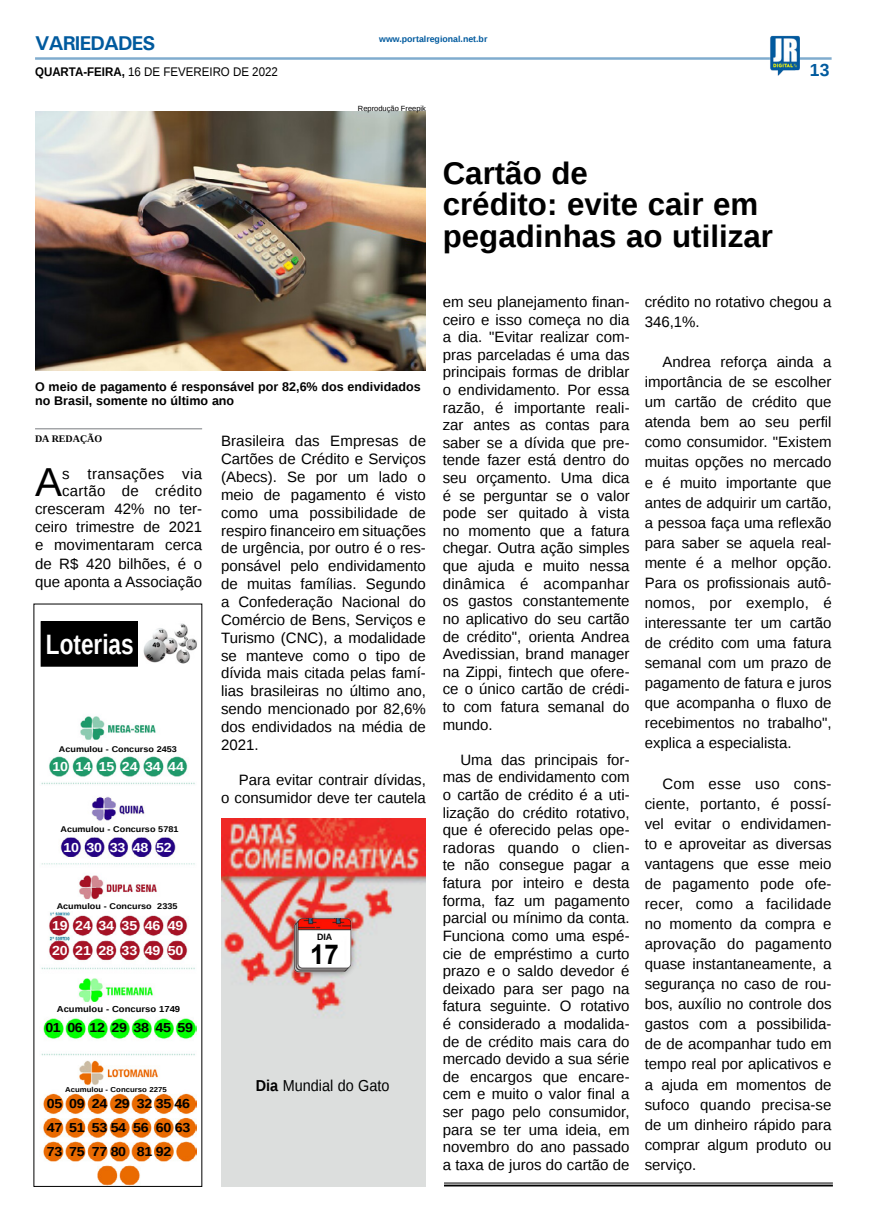
<style>
.page{position:relative;width:869px;height:1223px;background:#fff}
.page>*{position:absolute;margin:0;border:0;box-sizing:border-box;transform-origin:0 0}
.MATÉRIA{font:40.38px "Liberation Sans";color:#000}
.TÍTULO{font:700 31.25px "Liberation Sans";color:#000}
.CRÉDITO_FOTO{font:700 28.12px "Arial";color:#000}
.TÍTULO-2{font:700 28px "Liberation Sans";color:#fff;scale:.81 1}
.t1{font:700 27.38px "Arial";color:#000;scale:.94 1}
.TITULO_PG{font:700 20px "Univers";letter-spacing:-.04em;color:#005a9e}
.TÍTULO-3{font:700 17.5px "Liberation Sans";color:#005a9e}
.LEGENDA{font:15.88px "Liberation Sans";color:#000;scale:.91 1}
.MATÉRIA-2{font:15px/17.6px "Liberation Sans";color:#000;text-align:justify}
.t2{font:700 13px/23.8px "Liberation Sans";letter-spacing:-.02em;color:#000;text-align:justify;scale:1.09 1}
.t3{font:700 13px "Liberation Sans";letter-spacing:-.01em;color:#fff;scale:1.09 1}
.LEGENDA-2{font:700 12.5px/13.8px "Liberation Sans";color:#000}
.DATA_PG{font:12.5px "Liberation Sans";color:#000;scale:.92 1}
.LEGENDA-3{font:12.5px "Liberation Sans";color:#000;scale:1.07 1}
.LEGENDA-4{font:700 12.5px "Liberation Sans";color:#000;scale:1.07 1}
.CRÉDITO_NOME{font:700 10px "Liberation Serif";color:#000}
.TÍTULO-4{font:700 9.25px "Liberation Sans";color:#000;scale:.96 1}
.DATA_PG-2{font:700 8.75px "Liberation Sans";color:#005a9e}
.TÍTULO-5{font:700 8.75px "Liberation Sans";color:#000;scale:1.09 1}
.TÍTULO-6{font:700 8.38px "Liberation Sans";color:#000;scale:1.09 1}
.CRÉDITO_FOTO-2{font:7.5px "Liberation Sans";color:#000}
.TÍTULO-7{font:700 7.12px "Liberation Sans";color:#000;scale:1.09 1}
.s1{font-weight:700}
.s2{font-weight:400}
</style>
<div class="page">
<hr style="left:35px;top:57px;width:796px;height:3px;background:#005a9e">
<img style="left:769px;top:36px;width:30px;height:40px">
<img style="left:222px;top:819px;width:203px;height:367px">
<div style="left:287px;top:912px;width:70px;height:67px;background:#000;opacity:.42"></div>
<img style="left:293px;top:919px;width:58px;height:53px">
<img style="left:39px;top:716px;width:157px;height:471px">
<img style="left:143px;top:623px;width:54px;height:41px">
<div style="left:41px;top:621px;width:96px;height:45px;background:#000"></div>
<hr style="left:444px;top:1182px;width:388px;height:1px;background:#000">
<hr style="left:444px;top:1184px;width:388px;height:2px;background:#000">
<img style="left:35px;top:112px;width:391px;height:259px">
<hr style="left:35px;top:428px;width:167px;height:1px;background:#939598">
<p class="TITULO_PG" style="left:35px;top:31px;width:122px">VARIEDADES</p>
<p class="DATA_PG" style="left:35px;top:65px;width:265px"><span class="s1">QUARTA-FEIRA,</span> 16 DE FEVEREIRO DE 2022</p>
<p class="DATA_PG-2" style="left:379px;top:33px;width:110px">www.portalregional.net.br</p>
<p class="CRÉDITO_FOTO-2" style="left:358px;top:104px;width:69px">Reprodução Freepik</p>
<p class="TÍTULO" style="left:442px;top:152px;width:147px">Cartão de</p>
<p class="TÍTULO" style="left:442px;top:183px;width:317px">crédito: evite cair em</p>
<p class="TÍTULO" style="left:442px;top:214px;width:331px">pegadinhas ao utilizar</p>
<p class="TÍTULO-3" style="left:809px;top:58px;width:21px">13</p>
<p class="LEGENDA-2" style="left:35px;top:379px;width:387px">O meio de pagamento é responsável por 82,6% dos endividados no Brasil, somente no último ano</p>
<p class="CRÉDITO_NOME" style="left:35px;top:432px;width:69px">DA REDAÇÃO</p>
<p class="MATÉRIA" style="left:35px;top:459px;width:28px">A</p>
<p class="MATÉRIA-2" style="left:221px;top:433px;width:206px">Brasileira das Empresas de Cartões de Crédito e Serviços (Abecs). Se por um lado o meio de pagamento é visto como uma possibilidade de respiro financeiro em situações de urgência, por outro é o res&shy;ponsável pelo endividamento de muitas famílias. Segundo a Confederação Nacional do Comércio de Bens, Serviços e Turismo (CNC), a modalidade se manteve como o tipo de dívida mais citada pelas famí&shy;lias brasileiras no último ano, sendo mencionado por 82,6% dos endividados na média de 2021.</p>
<p class="MATÉRIA-2" style="left:221px;top:771px;width:206px;text-align:right">Para evitar contrair dívidas,<br>o consumidor deve ter cautela</p>
<p class="MATÉRIA-2" style="left:35px;top:465px;width:168px;line-height:18px;text-align:right">s transações via cartão de crédito cresceram 42% no ter&shy;ceiro trimestre de 2021 e movimentaram cerca de R$ 420 bilhões, é o que aponta a Associação</p>
<p class="TÍTULO-2" style="left:46px;top:625px;width:110px">Loterias</p>
<p class="TÍTULO-6" style="left:59px;top:743px;width:110px">Acumulou - Concurso 2453</p>
<p class="t3" style="left:52px;top:758px;width:122px">10 14 15 24 34 44</p>
<p class="TÍTULO-6" style="left:60px;top:823px;width:110px">Acumulou - Concurso 5781</p>
<p class="t3" style="left:63px;top:838px;width:101px">10 30 33 48 52</p>
<p class="TÍTULO-6" style="left:57px;top:899px;width:112px">Acumulou - Concurso 2335</p>
<p class="t3" style="left:52px;top:916px;width:122px">19 24 34 35 46 49</p>
<p class="t3" style="left:52px;top:941px;width:122px">20 21 28 33 49 50</p>
<p class="TÍTULO-5" style="left:57px;top:1003px;width:115px">Acumulou - Concurso 1749</p>
<p class="t2" style="left:45px;top:1015px;width:137px">01 06 12 29 38 45 59</p>
<p class="TÍTULO-7" style="left:65px;top:1084px;width:95px">Acumulou - Concurso 2275</p>
<p class="t2" style="left:47px;top:1091px;width:133px">05 09 24 29 32 35 46<br>47 51 53 54 56 60 63<br>73 75 77 80 81 92</p>
<p class="TÍTULO-4" style="left:317px;top:930px;width:17px">DIA</p>
<p class="t1" style="left:310px;top:935px;width:32px">17</p>
<p class="LEGENDA-3" style="left:316px;top:1070px;width:63px">Velocidade</p>
<p class="LEGENDA-4" style="left:316px;top:1083px;width:39px">Dia <span class="s2">do</span></p>
<p class="LEGENDA" style="left:256px;top:1076px;width:148px"><span class="s1">Dia</span> Mundial do Gato</p>
<p class="CRÉDITO_FOTO" style="left:254px;top:1073px;width:34px">09</p>
<p class="MATÉRIA-2" style="left:442px;top:293px;width:188px">em seu planejamento finan&shy;ceiro e isso começa no dia a dia. "Evitar realizar com&shy;pras parceladas é uma das principais formas de driblar o endividamento. Por essa razão, é importante reali&shy;zar antes as contas para saber se a dívida que pre&shy;tende fazer está dentro do seu orçamento. Uma dica é se perguntar se o valor pode ser quitado à vista no momento que a fatura chegar. Outra ação simples que ajuda e muito nessa dinâmica é acompanhar os gastos constantemente no aplicativo do seu cartão de crédito", orienta Andrea Avedissian, brand manager na Zippi, fintech que ofere&shy;ce o único cartão de crédi&shy;to com fatura semanal do mundo.</p>
<p class="MATÉRIA-2" style="left:442px;top:751px;width:188px;text-indent:18px">Uma das principais for&shy;mas de endividamento com o cartão de crédito é a uti&shy;lização do crédito rotativo, que é oferecido pelas ope&shy;radoras quando o clien&shy;te não consegue pagar a fatura por inteiro e desta forma, faz um pagamento parcial ou mínimo da conta.<br>Funciona como uma espé&shy;cie de empréstimo a curto prazo e o saldo devedor é deixado para ser pago na fatura seguinte. O rotativo é considerado a modalida&shy;de de crédito mais cara do mercado devido a sua série de encargos que encare&shy;cem e muito o valor final a ser pago pelo consumidor, para se ter uma ideia, em novembro do ano passado a taxa de juros do cartão de</p>
<p class="MATÉRIA-2" style="left:644px;top:292px;width:188px;line-height:20px">crédito no rotativo chegou a<br>346,1%.</p>
<p class="MATÉRIA-2" style="left:644px;top:352px;width:188px;line-height:20px;text-indent:18px">Andrea reforça ainda a importância de se escolher um cartão de crédito que atenda bem ao seu perfil como consumidor. "Existem muitas opções no mercado e é muito importante que antes de adquirir um cartão, a pessoa faça uma reflexão para saber se aquela real&shy;mente é a melhor opção.<br>Para os profissionais autô&shy;nomos, por exemplo, é interessante ter um cartão de crédito com uma fatura semanal com um prazo de pagamento de fatura e juros que acompanha o fluxo de recebimentos no trabalho", explica a especialista.</p>
<p class="MATÉRIA-2" style="left:644px;top:774px;width:188px;line-height:20px;text-indent:18px">Com esse uso cons&shy;ciente, portanto, é possí&shy;vel evitar o endividamen&shy;to e aproveitar as diversas vantagens que esse meio de pagamento pode ofe&shy;recer, como a facilidade no momento da compra e aprovação do pagamento quase instantaneamente, a segurança no caso de rou&shy;bos, auxílio no controle dos gastos com a possibilida&shy;de de acompanhar tudo em tempo real por aplicativos e a ajuda em momentos de sufoco quando precisa-se de um dinheiro rápido para comprar algum produto ou serviço.</p>
</div>
